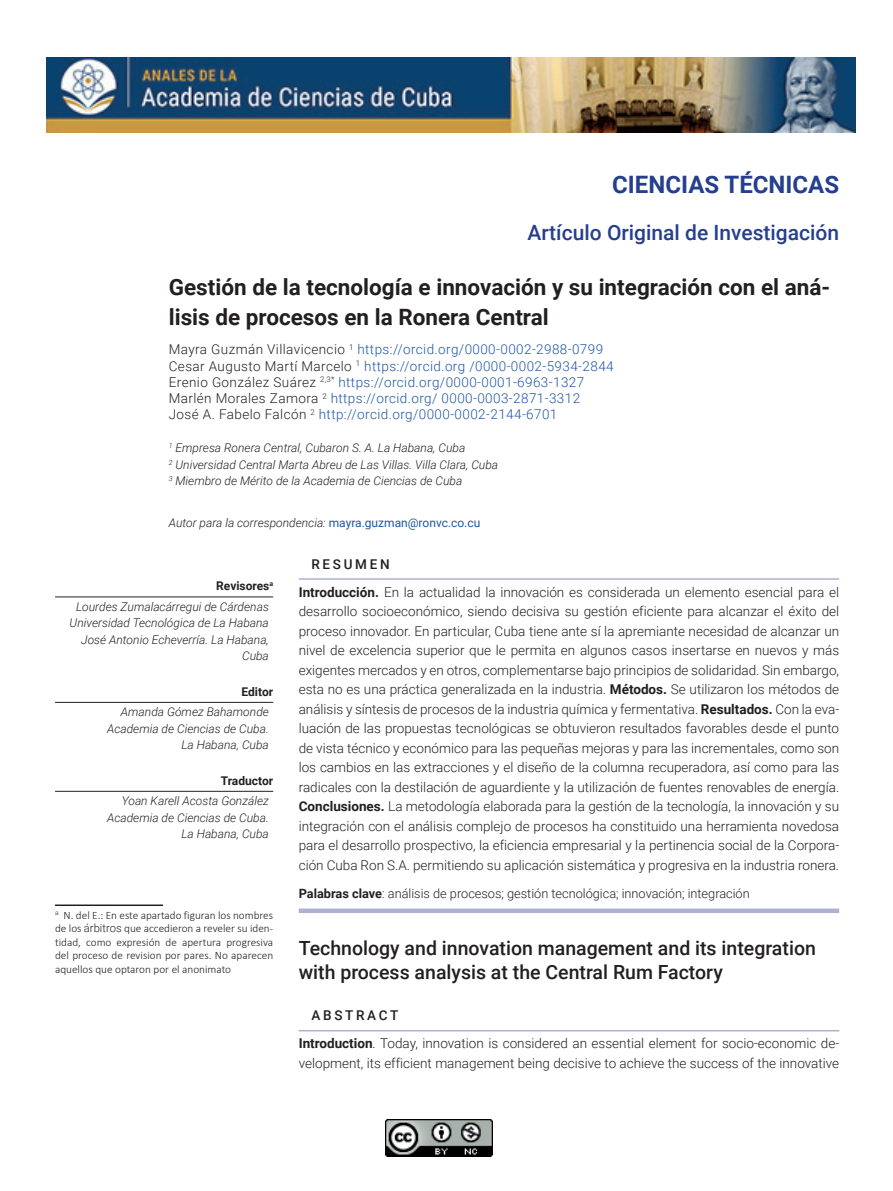
<style>
.page{position:relative;width:893px;height:1191px;background:#fff}
.page>*{position:absolute;margin:0;border:0;box-sizing:border-box;transform-origin:0 0}
.t1{font:700 24px "Roboto";color:#253f8e}
.t2{font:700 22.5px/30px "Roboto";color:#231f20}
.t3{font:500 21px "Roboto";color:#253f8e}
.t4{font:500 19.5px/23.4px "Roboto";color:#231f20}
.t5{font:300 13.5px/19.5px "Roboto";color:#231f20}
.t6{font:300 13.5px/16.2px "Roboto";letter-spacing:.03em;color:#1e56a6}
.t7{font:300 12.75px "Roboto";color:#231f20}
.t8{font:italic 300 12px/16.5px "Roboto";color:#231f20;text-align:right}
.t9{font:700 12px "Roboto";color:#231f20}
.t10{font:300 11.25px/13.5px "Calibri";color:#231f20;text-align:justify}
.s1{color:#231f20}
.s2{font-weight:400;font-style:normal;color:#1e56a6}
.s3{font-weight:500}
.s4{font-weight:700}
.s5{font-weight:700;font-style:normal}
.s6{font-family:"Roboto"}
</style>
<div class="page">
<img style="left:386px;top:1119px;width:106px;height:37px">
<img style="left:47px;top:57px;width:808px;height:75px">
<hr style="left:299px;top:578px;width:540px;height:2px;background:#afb0d2">
<div style="left:299px;top:908px;width:540px;height:5px;background:#afb0d2"></div>
<hr style="left:299px;top:1030px;width:540px;height:1px;background:#afb0d2">
<hr style="left:55px;top:596px;width:218px;height:1px;background:#231f20">
<hr style="left:55px;top:702px;width:218px;height:1px;background:#231f20">
<hr style="left:55px;top:791px;width:218px;height:1px;background:#231f20">
<hr style="left:55px;top:904px;width:108px;height:2px;background:#231f20">
<h1 class="t1" style="left:612px;top:168px;width:228px">CIENCIAS TÉCNICAS</h1>
<h3 class="t3" style="left:527px;top:218px;width:313px">Artículo Original de Investigación</h3>
<h2 class="t2" style="left:169px;top:272px;width:663px">Gestión de la tecnología e innovación y su integración con el aná&shy;lisis de procesos en la Ronera Central</h2>
<p class="t6" style="left:169px;top:341px;width:446px"><span class="s1">Mayra Guzmán Villavicencio</span> <sup>1</sup> https://orcid.org/0000-0002-2988-0799<br><span class="s1">Cesar Augusto Martí Marcelo</span> <sup>1</sup> https://orcid.org /0000-0002-5934-2844<br><span class="s1">Erenio González Suárez</span> <sup>2,3*</sup> https://orcid.org/0000-0001-6963-1327<br><span class="s1">Marlén Morales Zamora</span> <sup>2</sup> https://orcid.org/ 0000-0003-2871-3312<br><span class="s1">José A. Fabelo Falcón</span> <sup>2</sup> http://orcid.org/0000-0002-2144-6701</p>
<p class="t8" style="left:169px;top:439px;width:331px;text-align:left"><sup>1</sup> Empresa Ronera Central, Cubaron S. A. La Habana, Cuba<br><sup>2</sup> Universidad Central Marta Abreu de Las Villas. Villa Clara, Cuba<br><sup>3</sup> Miembro de Mérito de la Academia de Ciencias de Cuba</p>
<p class="t8" style="left:169px;top:514px;width:313px">Autor para la correspondencia: <span class="s2">mayra.guzman@ronvc.co.cu</span></p>
<p class="t5" style="left:299px;top:549px;width:542px;line-height:28px;text-indent:13px"><span class="s3">RESUMEN<br></span><span class="s4">Introducción.</span> En la actualidad la innovación es considerada un elemento esencial para el</p>
<p class="t5" style="left:299px;top:601px;width:542px;text-align:justify">desarrollo socioeconómico, siendo decisiva su gestión eficiente para alcanzar el éxito del proceso innovador. En particular, Cuba tiene ante sí la apremiante necesidad de alcanzar un nivel de excelencia superior que le permita en algunos casos insertarse en nuevos y más exigentes mercados y en otros, complementarse bajo principios de solidaridad. Sin embargo, esta no es una práctica generalizada en la industria. <span class="s4">Métodos.</span> Se utilizaron los métodos de análisis y síntesis de procesos de la industria química y fermentativa. <span class="s4">Resultados.</span> Con la eva&shy;luación de las propuestas tecnológicas se obtuvieron resultados favorables desde el punto de vista técnico y económico para las pequeñas mejoras y para las incrementales, como son los cambios en las extracciones y el diseño de la columna recuperadora, así como para las radicales con la destilación de aguardiente y la utilización de fuentes renovables de energía.<br><span class="s4">Conclusiones.</span> La metodología elaborada para la gestión de la tecnología, la innovación y su integración con el análisis complejo de procesos ha constituido una herramienta novedosa para el desarrollo prospectivo, la eficiencia empresarial y la pertinencia social de la Corpora&shy;ción Cuba Ron S.A. permitiendo su aplicación sistemática y progresiva en la industria ronera.</p>
<p class="t7" style="left:299px;top:884px;width:453px"><span class="s4">Palabras clave</span>: análisis de procesos; gestión tecnológica; innovación; integración</p>
<p class="t8" style="left:76px;top:575px;width:199px;line-height:20.7px;text-align:left;text-indent:140px"><span class="s5">Revisores</span><sup>a<br></sup>Lourdes Zumalacárregui de Cárdenas</p>
<p class="t8" style="left:70px;top:614px;width:201px">Universidad Tecnológica de La Habana<br>José Antonio Echeverría. La Habana,<br>Cuba</p>
<p class="t9" style="left:242px;top:683px;width:33px">Editor</p>
<p class="t8" style="left:107px;top:703px;width:163px">Amanda Gómez Bahamonde<br>Academia de Ciencias de Cuba.<br>La Habana, Cuba</p>
<p class="t9" style="left:221px;top:772px;width:54px">Traductor</p>
<p class="t8" style="left:107px;top:792px;width:163px">Yoan Karell Acosta González<br>Academia de Ciencias de Cuba.<br>La Habana, Cuba</p>
<p class="t10" style="left:55px;top:908px;width:220px"><sup>a</sup> N. del E.: En este apartado figuran los nombres de los <span class="s6">árbitros</span> que accedieron a reveler su iden&shy;tidad, como expresión de apertura progresiva del proceso de revision por pares. No aparecen aquellos que optaron por el anonimato</p>
<h3 class="t4" style="left:299px;top:936px;width:519px">Technology and innovation management and its integration with process analysis at the Central Rum Factory</h3>
<p class="t5" style="left:299px;top:1001px;width:542px;line-height:28px;text-indent:13px"><span class="s3">ABSTRACT<br></span><span class="s4">Introduction</span>. Today, innovation is considered an essential element for socio-economic de-</p>
<p class="t5" style="left:299px;top:1053px;width:542px">velopment, its efficient management being decisive to achieve the success of the innovative</p>
</div>
